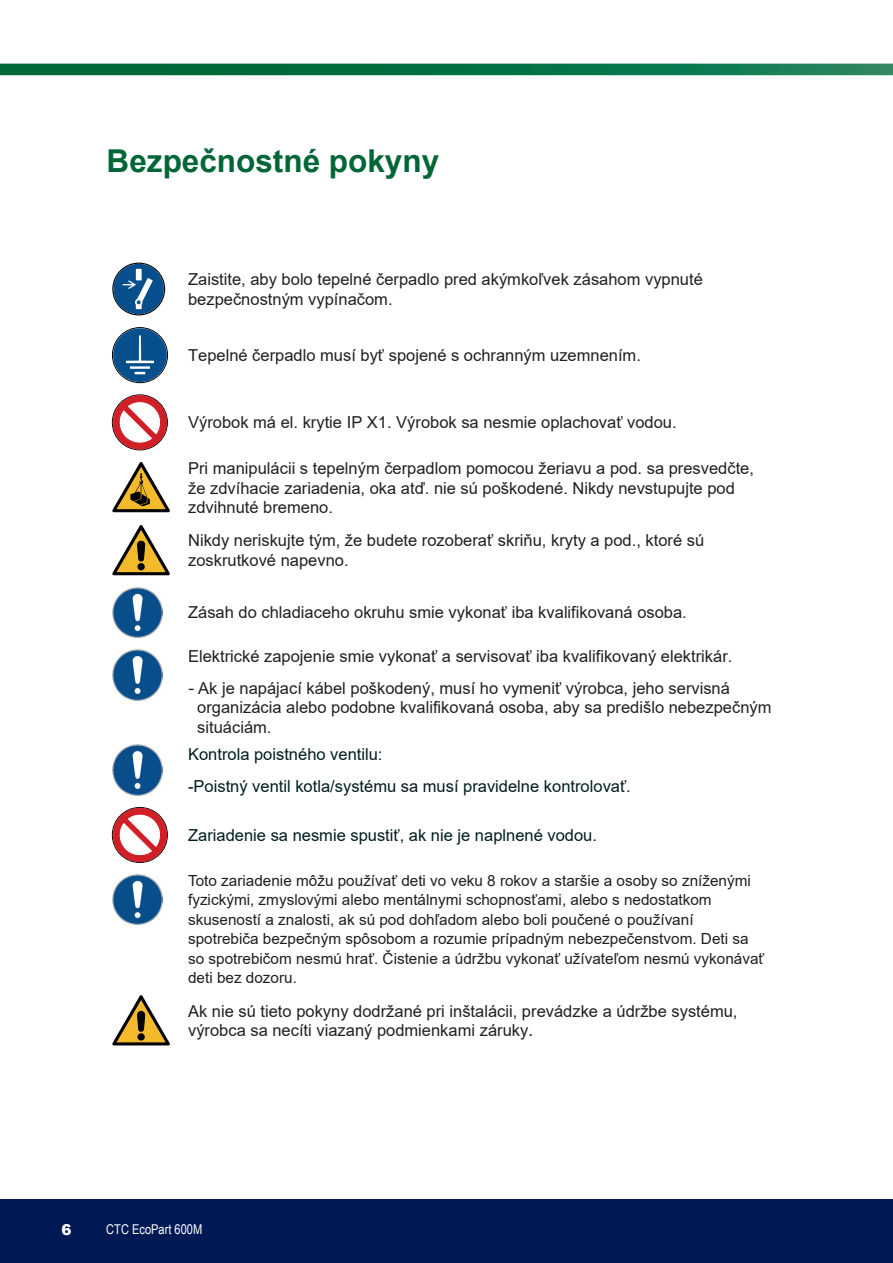
<style>
.page{position:relative;width:893px;height:1263px;background:#fff}
.page>*{position:absolute;margin:0;border:0;box-sizing:border-box;transform-origin:0 0}
.t1{font:700 31.5px "Arial";color:#006636}
.t2{font:16.5px/19.5px "Arial";color:#231f20}
.t3{font:16.5px/32.2px "Arial";color:#001d1e}
.t4{font:15.3px/19.5px "Arial";color:#231f20}
.t5{font:900 15px "Arial";color:#fff}
.t6{font:13.5px "Arial Narrow";color:#fff}
.s1{font-family:"Helvetica Neue LT Std"}
</style>
<div class="page">
<svg style="left:0;top:64px;width:893px;height:11px"></svg>
<div style="left:0;top:1199px;width:893px;height:64px;background:#001954"></div>
<div style="left:112px;top:263px;width:53px;height:52px;border:1px solid #000001;border-radius:50%"></div>
<svg style="left:114px;top:264px;width:50px;height:50px"></svg>
<svg style="left:111px;top:328px;width:57px;height:123px"></svg>
<svg style="left:112px;top:462px;width:58px;height:50px"></svg>
<svg style="left:112px;top:525px;width:58px;height:50px"></svg>
<img style="left:112px;top:587px;width:51px;height:51px">
<img style="left:112px;top:650px;width:51px;height:50px">
<img style="left:112px;top:745px;width:51px;height:50px">
<svg style="left:111px;top:795px;width:57px;height:68px"></svg>
<img style="left:112px;top:874px;width:51px;height:51px">
<svg style="left:112px;top:995px;width:58px;height:50px"></svg>
<h1 class="t1" style="left:107px;top:138px;width:334px">Bezpečnostné pokyny</h1>
<p class="t2" style="left:188px;top:270px;width:516px">Zaistite, aby bolo tepelné čerpadlo pred akýmkoľvek zásahom vypnuté bezpečnostným vypínačom.</p>
<p class="t2" style="left:188px;top:345px;width:454px">Tepelné čerpadlo musí byť spojené s ochranným uzemnením.</p>
<p class="t2" style="left:188px;top:413px;width:490px">Výrobok má el. krytie IP X1. Výrobok sa nesmie oplachovať vodou.</p>
<p class="t2" style="left:188px;top:458px;width:567px">Pri manipulácii s tepelným čerpadlom pomocou žeriavu a pod. sa presvedčte, že zdvíhacie zariadenia, oka atď. nie sú poškodené. Nikdy nevstupujte pod zdvihnuté bremeno.</p>
<p class="t2" style="left:188px;top:531px;width:518px">Nikdy neriskujte tým, že budete rozoberať skriňu, kryty a pod., ktoré sú zoskrutkové napevno.</p>
<p class="t2" style="left:188px;top:603px;width:500px">Zásah do chladiaceho okruhu smie vykonať iba kvalifikovaná osoba.</p>
<p class="t2" style="left:188px;top:646px;width:546px">Elektrické zapojenie smie vykonať a servisovať iba kvalifikovaný elektrikár.</p>
<p class="t2" style="left:197px;top:678px;width:576px;text-indent:-9px"><span class="s1">-</span> Ak je napájací kábel poškodený, musí ho vymeniť výrobca, jeho servisná organizácia alebo podobne kvalifikovaná osoba, aby sa predišlo nebezpečným situáciám.</p>
<p class="t3" style="left:188px;top:738px;width:444px">Kontrola poistného ventilu:<br>-Poistný ventil kotla/systému sa musí pravidelne kontrolovať.</p>
<p class="t3" style="left:188px;top:819px;width:410px">Zariadenie sa nesmie spustiť, ak nie je naplnené vodou.</p>
<p class="t4" style="left:188px;top:870px;width:578px">Toto zariadenie môžu používať deti vo veku 8 rokov a staršie a osoby so zníženými fyzickými, zmyslovými alebo mentálnymi schopnosťami, alebo s nedostatkom skuseností a znalosti, ak sú pod dohľadom alebo boli poučené o používaní spotrebiča bezpečným spôsobom a rozumie prípadným nebezpečenstvom. Deti sa so spotrebičom nesmú hrať. Čistenie a údržbu vykonať užívateľom nesmú vykonávať deti bez dozoru.</p>
<p class="t2" style="left:188px;top:1001px;width:551px">Ak nie sú tieto pokyny dodržané pri inštalácii, prevádzke a údržbe systému, výrobca sa necíti viazaný podmienkami záruky<span class="s1">.</span></p>
<p class="t5" style="left:62px;top:1218px;width:12px">6</p>
<p class="t6" style="left:106px;top:1219px;width:97px">CTC EcoPart 600M</p>
</div>
